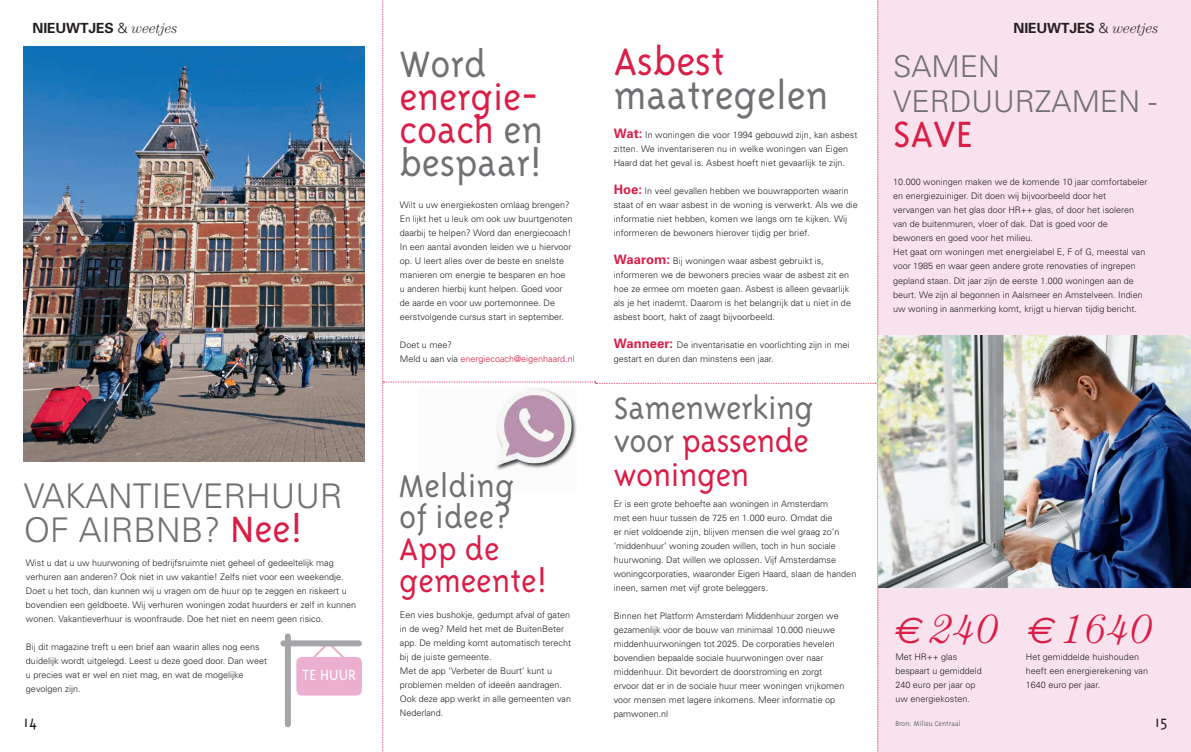
<style>
.page{position:relative;width:1191px;height:752px;background:#fff}
.page>*{position:absolute;margin:0;border:0;box-sizing:border-box;transform-origin:0 0}
.t1{font:300 44px "Triplex";color:#717074}
.t2{font:300 44px "Triplex";color:#d91e47}
.t3{font:300 42px/33px "Triplex";color:#d91e47;text-align:justify}
.t4{font:300 42px "Triplex";color:#717074}
.t5{font:italic 300 41px "Century";letter-spacing:.005em;color:#d91e47}
.t6{font:300 36px/31px "Triplex";color:#717074}
.t7{font:300 36px/31px "Triplex";color:#d91e47}
.t8{font:300 35.8px/33.5px "Triplex";letter-spacing:-.01em;color:#717074}
.t9{font:300 34px/34px "Univers";color:#717074}
.t10{font:300 30px/35px "Univers";color:#717074}
.t11{font:300 18px "Triplex";color:#231f20}
.t12{font:300 17px "Triplex";letter-spacing:.005em;color:#fff}
.t13{font:700 14px "Univers";letter-spacing:-.01em;color:#231f20}
.t14{font:300 9px/14px "Univers";color:#231f20}
.t15{font:300 9px/14px "Univers";color:#d91e47}
.t16{font:300 8px "Triplex";letter-spacing:.005em;color:#6c6d70}
.s1{font-weight:300}
.s2{font-family:"Century";font-weight:300;font-style:italic}
.s3{font-family:"Triplex";font-size:42px;color:#d91e47}
.s4{color:#717074}
.s5{color:#231f20}
.s6{font-weight:700;font-size:13px;color:#d91e47}
.s7{color:#d91e47}
.s8{font-family:"Euro Sans";font-weight:400;font-size:37px}
</style>
<div class="page">
<img style="left:24px;top:46px;width:340px;height:415px">
<div style="left:296px;top:656px;width:66px;height:39px;background:#edafcf;border-radius:6px"></div>
<svg style="left:308px;top:646px;width:40px;height:11px"></svg>
<div style="left:285px;top:636px;width:6px;height:88px;background:#a6a6aa"></div>
<div style="left:283px;top:640px;width:76px;height:6px;background:#a6a6aa"></div>
<div style="left:878px;top:0;width:313px;height:751px;background:#f8e2ed"></div>
<img style="left:879px;top:335px;width:312px;height:252px">
<svg style="left:382px;top:0;width:497px;height:752px"></svg>
<h3 class="t13" style="left:33px;top:19px;width:146px">NIEUWTJES <span class="s1">&amp;</span> <span class="s2">weetjes</span></h3>
<h3 class="t9" style="left:24px;top:477px;width:320px">VAKANTIEVERHUUR<br>OF AIRBNB? <span class="s3">Nee!</span></h3>
<p class="t14" style="left:26px;top:555px;width:332px">Wist u dat u uw huurwoning of bedrijfsruimte niet geheel of gedeeltelijk mag verhuren aan anderen? Ook niet in uw vakantie! Zelfs niet voor een weekendje.<br>Doet u het toch, dan kunnen wij u vragen om de huur op te zeggen en riskeert u bovendien een geldboete. Wij verhuren woningen zodat huurders er zelf in kunnen wonen. Vakantieverhuur is woonfraude. Doe het niet en neem geen risico.</p>
<p class="t14" style="left:26px;top:639px;width:242px">Bij dit magazine treft u een brief aan waarin alles nog eens duidelijk wordt uitgelegd. Leest u deze goed door. Dan weet u precies wat er wel en niet mag, en wat de mogelijke gevolgen zijn.</p>
<h3 class="t12" style="left:302px;top:665px;width:56px">TE HUUR</h3>
<h3 class="t11" style="left:24px;top:711px;width:14px">14</h3>
<h2 class="t4" style="left:399px;top:40px;width:88px">Word</h2>
<h2 class="t3" style="left:399px;top:80px;width:145px">energie&shy;coach <span class="s4">en bespaar!</span></h2>
<p class="t14" style="left:400px;top:197px;width:174px">Wilt u uw energiekosten omlaag brengen?<br>En lijkt het u leuk om ook uw buurtgenoten daarbij te helpen? Word dan energiecoach!<br>In een aantal avonden leiden we u hiervoor op. U leert alles over de beste en snelste manieren om energie te besparen en hoe u anderen hierbij kunt helpen. Goed voor de aarde en voor uw portemonnee. De eerstvolgende cursus start in september.</p>
<p class="t15" style="left:400px;top:337px;width:176px"><span class="s5">Doet u mee?<br>Meld u aan via</span> energiecoach@eigenhaard.nl</p>
<h3 class="t6" style="left:399px;top:470px;width:117px">Melding of idee?</h3>
<h3 class="t7" style="left:399px;top:533px;width:150px">App de gemeente!</h3>
<p class="t14" style="left:400px;top:607px;width:173px">Een vies bushokje, gedumpt afval of gaten in de weg? Meld het met de BuitenBeter app. De melding komt automatisch terecht bij de juiste gemeente.<br>Met de app ‘Verbeter de Buurt’ kunt u problemen melden of ideeën aandragen.<br>Ook deze app werkt in alle gemeenten van Nederland.</p>
<h1 class="t2" style="left:613px;top:36px;width:113px">Asbest</h1>
<h1 class="t1" style="left:613px;top:70px;width:216px">maatregelen</h1>
<p class="t14" style="left:613px;top:127px;width:245px"><span class="s6">Wat:</span> In woningen die voor 1994 gebouwd zijn, kan asbest zitten. We inventariseren nu in welke woningen van Eigen<br>Haard dat het geval is. Asbest hoeft niet gevaarlijk te zijn.</p>
<p class="t14" style="left:613px;top:183px;width:246px"><span class="s6">Hoe:</span> In veel gevallen hebben we bouwrapporten waarin staat of en waar asbest in de woning is verwerkt. Als we die informatie niet hebben, komen we langs om te kijken. Wij informeren de bewoners hierover tijdig per brief.</p>
<p class="t14" style="left:613px;top:253px;width:239px"><span class="s6">Waarom:</span> Bij woningen waar asbest gebruikt is, informeren we de bewoners precies waar de asbest zit en hoe ze ermee om moeten gaan. Asbest is alleen gevaarlijk als je het inademt. Daarom is het belangrijk dat u niet in de asbest boort, hakt of zaagt bijvoorbeeld.</p>
<p class="t14" style="left:613px;top:337px;width:237px"><span class="s6">Wanneer:</span> De inventarisatie en voorlichting zijn in mei gestart en duren dan minstens een jaar.</p>
<h3 class="t8" style="left:613px;top:390px;width:201px">Samenwerking voor <span class="s7">passende woningen</span></h3>
<p class="t14" style="left:613px;top:496px;width:244px">Er is een grote behoefte aan woningen in Amsterdam<br>met een huur tussen de 725 en 1.000 euro. Omdat die<br>er niet voldoende zijn, blijven mensen die wel graag zo’n ‘middenhuur’ woning zouden willen, toch in hun sociale huurwoning. Dat willen we oplossen. Vijf Amsterdamse woningcorporaties, waaronder Eigen Haard, slaan de handen ineen, samen met vijf grote beleggers.</p>
<p class="t14" style="left:613px;top:608px;width:232px">Binnen het Platform Amsterdam Middenhuur zorgen we gezamenlijk voor de bouw van minimaal 10.000 nieuwe middenhuurwoningen tot 2025. De corporaties hevelen bovendien bepaalde sociale huurwoningen over naar middenhuur. Dit bevordert de doorstroming en zorgt ervoor dat er in de sociale huur meer woningen vrijkomen voor mensen met lagere inkomens. Meer informatie op pamwonen.nl</p>
<h3 class="t13" style="left:1013px;top:19px;width:146px">NIEUWTJES <span class="s1">&amp;</span> <span class="s2">weetjes</span></h3>
<h3 class="t10" style="left:893px;top:48px;width:265px">SAMEN<br>VERDUURZAMEN -</h3>
<h2 class="t3" style="left:893px;top:117px;width:81px">SAVE</h2>
<p class="t14" style="left:893px;top:175px;width:256px">10.000 woningen maken we de komende 10 jaar comfortabeler en energiezuiniger. Dit doen wij bijvoorbeeld door het vervangen van het glas door HR++ glas, of door het isoleren van de buitenmuren, vloer of dak. Dat is goed voor de bewoners en goed voor het milieu.<br>Het gaat om woningen met energielabel E, F of G, meestal van voor 1985 en waar geen andere grote renovaties of ingrepen gepland staan. Dit jaar zijn de eerste 1.000 woningen aan de beurt. We zijn al begonnen in Aalsmeer en Amstelveen. Indien uw woning in aanmerking komt, krijgt u hiervan tijdig bericht.</p>
<h3 class="t5" style="left:893px;top:605px;width:108px"><span class="s8">e</span> 240</h3>
<p class="t14" style="left:895px;top:649px;width:88px">Met HR++ glas bespaart u gemiddeld<br>240 euro per jaar op uw energiekosten.</p>
<p class="t16" style="left:895px;top:718px;width:67px">Bron: Milieu Centraal</p>
<h3 class="t5" style="left:1026px;top:605px;width:129px"><span class="s8">e</span> 1640</h3>
<p class="t14" style="left:1026px;top:649px;width:124px">Het gemiddelde huishouden heeft een energierekening van<br>1640 euro per jaar.</p>
<h3 class="t11" style="left:1155px;top:711px;width:14px">15</h3>
</div>
